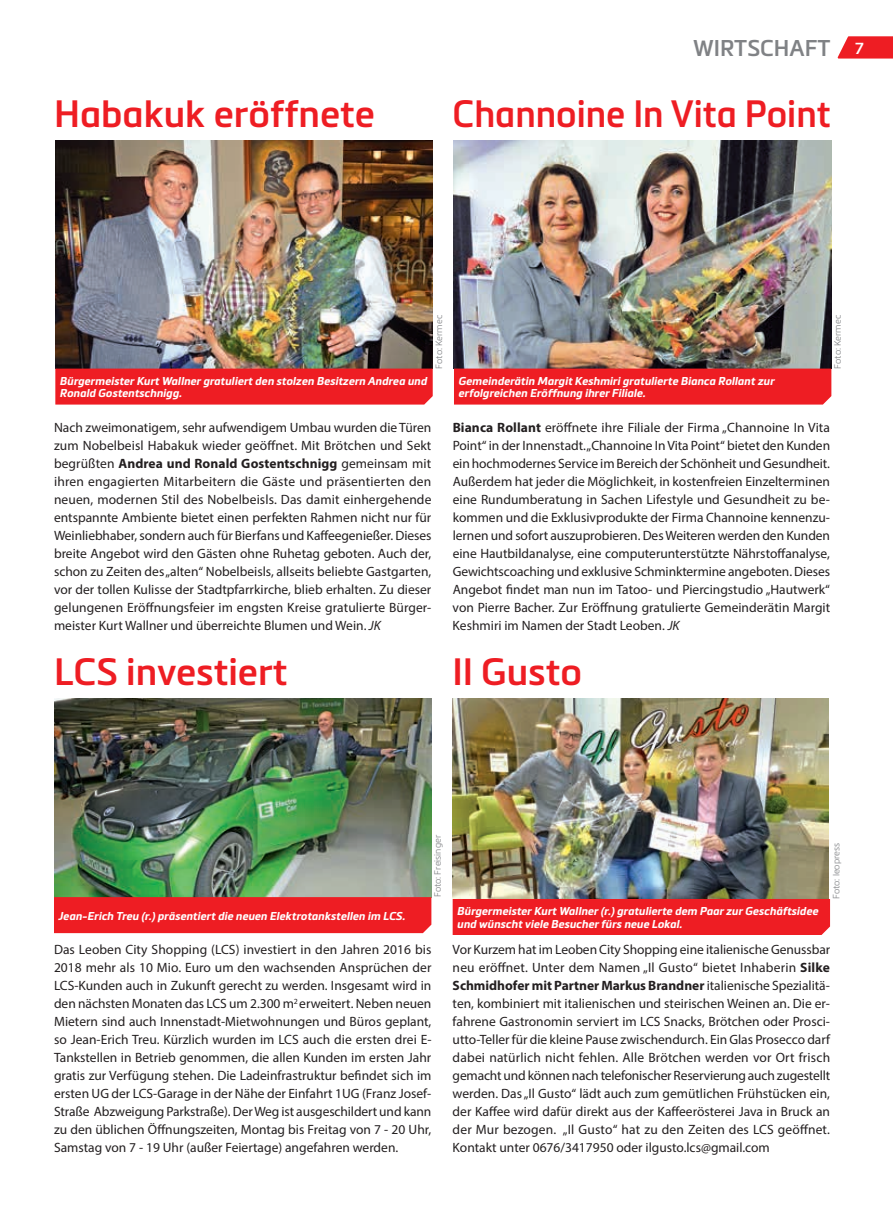
<style>
.page{position:relative;width:893px;height:1212px;background:#fff}
.page>*{position:absolute;margin:0;border:0;box-sizing:border-box;transform-origin:0 0}
.t1{font:600 37.5px "Metronic Pro";color:#ee1d23}
.t2{font:600 37.5px "Metronic Pro";color:#ee1d23;scale:.95 1}
.t3{font:600 22.5px "Metronic Pro";color:#808285}
.t4{font:13.5px/18px "Myriad Pro";color:#231f20;text-align:justify}
.t5{font:italic 700 11.25px/12.8px "Metronic Pro";color:#fff}
.t6{font:300 9px "Metronic Pro";color:#808285}
.s1{font-size:15.75px;color:#fff}
.s2{font-weight:700}
.s3{font-style:italic}
</style>
<div class="page">
<svg style="left:838px;top:36px;width:55px;height:23px"></svg>
<img style="left:55px;top:140px;width:378px;height:229px">
<div style="left:55px;top:369px;width:378px;height:36px;background:#ee1d23"></div>
<img style="left:54px;top:698px;width:377px;height:199px">
<div style="left:54px;top:897px;width:377px;height:36px;background:#ee1d23"></div>
<img style="left:454px;top:140px;width:377px;height:229px">
<div style="left:454px;top:369px;width:377px;height:36px;background:#ee1d23"></div>
<img style="left:453px;top:698px;width:376px;height:201px">
<div style="left:453px;top:899px;width:377px;height:36px;background:#ee1d23"></div>
<h1 class="t1" style="left:54px;top:91px;width:322px">Habakuk eröffnete</h1>
<h2 class="t3" style="left:693px;top:34px;width:172px">WIRTSCHAFT <span class="s1">7</span></h2>
<h1 class="t2" style="left:453px;top:91px;width:399px">Channoine In Vita Point</h1>
<p class="t5" style="left:60px;top:374px;width:369px">Bürgermeister Kurt Wallner gratuliert den stolzen Besitzern Andrea und<br>Ronald Gostentschnigg.</p>
<p class="t6" style="left:433px;top:369px;width:55px;rotate:-90deg">Foto: Kermec</p>
<p class="t4" style="left:54px;top:418px;width:379px">Nach zweimonatigem, sehr aufwendigem Umbau wurden die Türen zum Nobelbeisl Habakuk wieder geöffnet. Mit Brötchen und Sekt begrüßten <span class="s2">Andrea und Ronald Gostentschnigg</span> gemeinsam mit ihren engagierten Mitarbeitern die Gäste und präsentierten den neuen, modernen Stil des Nobelbeisls. Das damit einhergehende entspannte Ambiente bietet einen perfekten Rahmen nicht nur für Weinliebhaber, sondern auch für Bierfans und Kaffeegenießer. Dieses breite Angebot wird den Gästen ohne Ruhetag geboten. Auch der, schon zu Zeiten des „alten“ Nobelbeisls, allseits beliebte Gastgarten, vor der tollen Kulisse der Stadtpfarrkirche, blieb erhalten. Zu dieser gelungenen Eröffnungsfeier im engsten Kreise gratulierte Bürger&shy;meister Kurt Wallner und überreichte Blumen und Wein. <span class="s3">JK</span></p>
<p class="t5" style="left:458px;top:374px;width:317px">Gemeinderätin Margit Keshmiri gratulierte Bianca Rollant zur erfolgreichen Eröffnung ihrer Filiale.</p>
<p class="t6" style="left:831px;top:369px;width:55px;rotate:-90deg">Foto: Kermec</p>
<p class="t4" style="left:453px;top:418px;width:379px"><span class="s2">Bianca Rollant</span> eröffnete ihre Filiale der Firma „Channoine In Vita Point“ in der Innenstadt. „Channoine In Vita Point“ bietet den Kunden ein hochmodernes Service im Bereich der Schönheit und Gesundheit.<br>Außerdem hat jeder die Möglichkeit, in kostenfreien Einzelterminen eine Rundumberatung in Sachen Lifestyle und Gesundheit zu be&shy;kommen und die Exklusivprodukte der Firma Channoine kennenzu&shy;lernen und sofort auszuprobieren. Des Weiteren werden den Kunden eine Hautbildanalyse, eine computerunterstützte Nährstoffanalyse, Gewichtscoaching und exklusive Schminktermine angeboten. Dieses Angebot findet man nun im Tatoo- und Piercingstudio „Hautwerk“ von Pierre Bacher. Zur Eröffnung gratulierte Gemeinderätin Margit Keshmiri im Namen der Stadt Leoben. <span class="s3">JK</span></p>
<h1 class="t1" style="left:54px;top:649px;width:235px">LCS investiert</h1>
<h1 class="t1" style="left:453px;top:649px;width:131px">Il Gusto</h1>
<p class="t5" style="left:58px;top:909px;width:348px">Jean-Erich Treu (r.) präsentiert die neuen Elektrotankstellen im LCS.</p>
<p class="t6" style="left:431px;top:897px;width:64px;rotate:-90deg">Foto: Freisinger</p>
<p class="t4" style="left:54px;top:940px;width:379px">Das Leoben City Shopping (LCS) investiert in den Jahren 2016 bis 2018 mehr als 10 Mio. Euro um den wachsenden Ansprüchen der LCS-Kunden auch in Zukunft gerecht zu werden. Insgesamt wird in den nächsten Monaten das LCS um 2.300 m<sup>2</sup> erweitert. Neben neuen Mietern sind auch Innenstadt-Mietwohnungen und Büros geplant, so Jean-Erich Treu. Kürzlich wurden im LCS auch die ersten drei E-Tankstellen in Betrieb genommen, die allen Kunden im ersten Jahr gratis zur Verfügung stehen. Die Ladeinfrastruktur befindet sich im ersten UG der LCS-Garage in der Nähe der Einfahrt 1UG (Franz Josef-Straße Abzweigung Parkstraße). Der Weg ist ausgeschildert und kann zu den üblichen Öffnungszeiten, Montag bis Freitag von 7 - 20 Uhr, Samstag von 7 - 19 Uhr (außer Feiertage) angefahren werden.</p>
<p class="t5" style="left:457px;top:904px;width:363px">Bürgermeister Kurt Wallner (r.) gratulierte dem Paar zur Geschäftsidee und wünscht viele Besucher fürs neue Lokal.</p>
<p class="t6" style="left:830px;top:899px;width:57px;rotate:-90deg">Foto: leopress</p>
<p class="t4" style="left:453px;top:940px;width:379px">Vor Kurzem hat im Leoben City Shopping eine italienische Genussbar neu eröffnet. Unter dem Namen „Il Gusto“ bietet Inhaberin <span class="s2">Silke Schmidhofer mit Partner Markus Brandner</span> italienische Spezialitä&shy;ten, kombiniert mit italienischen und steirischen Weinen an. Die er&shy;fahrene Gastronomin serviert im LCS Snacks, Brötchen oder Prosci&shy;utto-Teller für die kleine Pause zwischendurch. Ein Glas Prosecco darf dabei natürlich nicht fehlen. Alle Brötchen werden vor Ort frisch gemacht und können nach telefonischer Reservierung auch zugestellt werden. Das „Il Gusto“ lädt auch zum gemütlichen Frühstücken ein, der Kaffee wird dafür direkt aus der Kaffeerösterei Java in Bruck an der Mur bezogen. „Il Gusto“ hat zu den Zeiten des LCS geöffnet.<br>Kontakt unter 0676/3417950 oder ilgusto.lcs@gmail.com</p>
</div>
